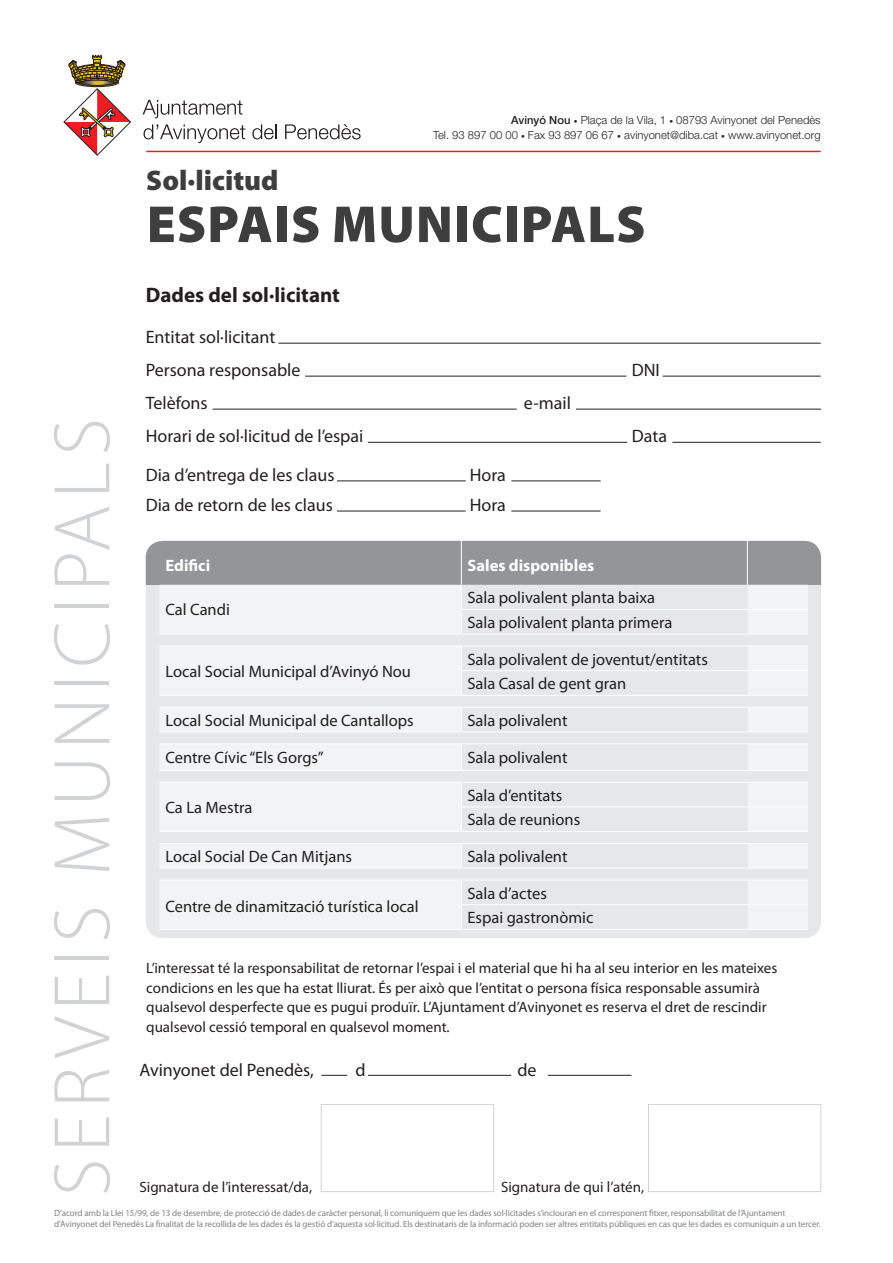
<style>
.page{position:relative;width:893px;height:1263px;background:#fff}
.page>*{position:absolute;margin:0;border:0;box-sizing:border-box;transform-origin:0 0}
.t1{font:300 81px "Myriad Pro";letter-spacing:.08em;color:#d1d2d4}
.t2{font:900 52.5px "Myriad Pro";letter-spacing:.02em;color:#3e3e3f}
.t3{font:900 28.5px "Myriad Pro";color:#3e3e3f}
.t4{font:700 21px "Myriad Pro";color:#231f20}
.t5{font:18px/33px "Myriad Pro";color:#231f20}
.t6{font:16.5px/24.6px "Myriad Pro";color:#231f20}
.t7{font:700 16.5px "Myriad Pro";color:#fff}
.t8{font:15px/19.5px "Myriad Pro";color:#231f20}
.t9{font:300 11.25px/15px "Helvetica Neue LT Std";color:#231f20;text-align:right}
.t10{font:9px/10.5px "Myriad Pro";letter-spacing:-.01em;color:#808285}
.s1{font-weight:500}
.s2{font-weight:900;font-style:italic}
</style>
<div class="page">
<hr style="left:213px;top:409px;width:304px;height:1px;background:#231f20">
<hr style="left:576px;top:409px;width:245px;height:1px;background:#231f20">
<hr style="left:305px;top:376px;width:321px;height:1px;background:#231f20">
<hr style="left:663px;top:376px;width:158px;height:1px;background:#231f20">
<hr style="left:368px;top:442px;width:259px;height:1px;background:#231f20">
<hr style="left:672px;top:442px;width:149px;height:1px;background:#231f20">
<svg style="left:321px;top:1075px;width:26px;height:1px"></svg>
<hr style="left:368px;top:1075px;width:143px;height:1px;background:#231f20">
<hr style="left:548px;top:1075px;width:83px;height:1px;background:#231f20">
<div style="left:648px;top:1104px;width:173px;height:88px;border:1px solid #d1d2d4"></div>
<div style="left:321px;top:1104px;width:173px;height:88px;border:1px solid #d1d2d4"></div>
<div style="left:146px;top:541px;width:675px;height:397px;background:#e6e7e9;border-radius:17px"></div>
<div style="left:146px;top:541px;width:675px;height:44px;background:#939598"></div>
<svg style="left:160px;top:585px;width:648px;height:344px"></svg>
<hr style="left:461px;top:539px;width:1px;height:46px;background:#fff">
<hr style="left:747px;top:539px;width:1px;height:46px;background:#fff">
<svg style="left:461px;top:585px;width:1px;height:49px"></svg>
<svg style="left:461px;top:647px;width:1px;height:48px"></svg>
<svg style="left:461px;top:708px;width:1px;height:23px"></svg>
<svg style="left:461px;top:744px;width:1px;height:26px"></svg>
<svg style="left:461px;top:783px;width:1px;height:48px"></svg>
<svg style="left:461px;top:844px;width:1px;height:24px"></svg>
<svg style="left:461px;top:881px;width:1px;height:48px"></svg>
<hr style="left:461px;top:609px;width:286px;height:1px;background:#fff">
<hr style="left:159px;top:634px;width:302px;height:1px;background:#fff">
<hr style="left:461px;top:634px;width:286px;height:1px;background:#fff">
<hr style="left:159px;top:646px;width:302px;height:1px;background:#fff">
<hr style="left:461px;top:646px;width:286px;height:1px;background:#fff">
<hr style="left:461px;top:670px;width:286px;height:1px;background:#fff">
<hr style="left:159px;top:695px;width:302px;height:1px;background:#fff">
<hr style="left:461px;top:695px;width:286px;height:1px;background:#fff">
<hr style="left:159px;top:707px;width:302px;height:1px;background:#fff">
<hr style="left:461px;top:707px;width:286px;height:1px;background:#fff">
<hr style="left:159px;top:770px;width:302px;height:1px;background:#fff">
<hr style="left:461px;top:770px;width:286px;height:1px;background:#fff">
<hr style="left:159px;top:782px;width:302px;height:1px;background:#fff">
<hr style="left:461px;top:782px;width:286px;height:1px;background:#fff">
<hr style="left:461px;top:806px;width:286px;height:1px;background:#fff">
<hr style="left:159px;top:831px;width:302px;height:1px;background:#fff">
<hr style="left:461px;top:831px;width:286px;height:1px;background:#fff">
<hr style="left:159px;top:843px;width:302px;height:1px;background:#fff">
<hr style="left:461px;top:843px;width:286px;height:1px;background:#fff">
<hr style="left:159px;top:868px;width:302px;height:1px;background:#fff">
<hr style="left:461px;top:868px;width:286px;height:1px;background:#fff">
<hr style="left:159px;top:880px;width:302px;height:1px;background:#fff">
<hr style="left:461px;top:880px;width:286px;height:1px;background:#fff">
<hr style="left:461px;top:904px;width:286px;height:1px;background:#fff">
<hr style="left:159px;top:929px;width:302px;height:1px;background:#fff">
<hr style="left:461px;top:929px;width:286px;height:1px;background:#fff">
<hr style="left:747px;top:609px;width:61px;height:1px;background:#fff">
<hr style="left:747px;top:634px;width:61px;height:1px;background:#fff">
<hr style="left:747px;top:646px;width:61px;height:1px;background:#fff">
<hr style="left:747px;top:670px;width:61px;height:1px;background:#fff">
<hr style="left:747px;top:695px;width:61px;height:1px;background:#fff">
<hr style="left:747px;top:707px;width:61px;height:1px;background:#fff">
<hr style="left:747px;top:770px;width:61px;height:1px;background:#fff">
<hr style="left:747px;top:782px;width:61px;height:1px;background:#fff">
<hr style="left:747px;top:806px;width:61px;height:1px;background:#fff">
<hr style="left:747px;top:831px;width:61px;height:1px;background:#fff">
<hr style="left:747px;top:868px;width:61px;height:1px;background:#fff">
<hr style="left:747px;top:843px;width:61px;height:1px;background:#fff">
<hr style="left:747px;top:880px;width:61px;height:1px;background:#fff">
<hr style="left:747px;top:904px;width:61px;height:1px;background:#fff">
<hr style="left:747px;top:929px;width:61px;height:1px;background:#fff">
<hr style="left:159px;top:731px;width:302px;height:1px;background:#fff">
<hr style="left:461px;top:731px;width:286px;height:1px;background:#fff">
<hr style="left:747px;top:731px;width:61px;height:1px;background:#fff">
<hr style="left:159px;top:743px;width:302px;height:1px;background:#fff">
<hr style="left:461px;top:743px;width:286px;height:1px;background:#fff">
<hr style="left:747px;top:743px;width:61px;height:1px;background:#fff">
<hr style="left:337px;top:480px;width:129px;height:1px;background:#231f20">
<hr style="left:337px;top:511px;width:129px;height:1px;background:#231f20">
<hr style="left:511px;top:480px;width:90px;height:1px;background:#231f20">
<hr style="left:511px;top:511px;width:90px;height:1px;background:#231f20">
<hr style="left:146px;top:151px;width:675px;height:1px;background:#ee1d23">
<hr style="left:279px;top:343px;width:542px;height:1px;background:#231f20">
<svg style="left:64px;top:55px;width:67px;height:101px"></svg>
<svg style="left:143px;top:100px;width:100px;height:18px"></svg>
<svg style="left:143px;top:124px;width:102px;height:19px"></svg>
<svg style="left:252px;top:124px;width:25px;height:15px"></svg>
<svg style="left:285px;top:124px;width:76px;height:15px"></svg>
<p class="t9" style="left:433px;top:112px;width:389px"><span class="s1">Avinyó Nou</span> <span class="s2">·</span> Plaça de la Vila, 1 <span class="s2">·</span> 08793 Avinyonet del Penedès<br>Tel. 93 897 00 00 <span class="s2">·</span> Fax 93 897 06 67 <span class="s2">·</span> avinyonet@diba.cat <span class="s2">·</span> www.avinyonet.org</p>
<h3 class="t3" style="left:146px;top:164px;width:134px">Sol·licitud</h3>
<h2 class="t2" style="left:147px;top:195px;width:500px">ESPAIS MUNICIPALS</h2>
<h1 class="t1" style="left:38px;top:1196px;width:780px;rotate:-90deg">SERVEIS MUNICIPALS</h1>
<p class="t4" style="left:146px;top:283px;width:196px">Dades del sol·licitant</p>
<p class="t5" style="left:146px;top:321px;width:156px">Entitat sol·licitant<br>Persona responsable</p>
<p class="t5" style="left:632px;top:354px;width:30px">DNI</p>
<p class="t5" style="left:146px;top:387px;width:63px">Telèfons</p>
<p class="t5" style="left:524px;top:387px;width:49px">e-mail</p>
<p class="t5" style="left:146px;top:420px;width:219px">Horari de sol·licitud de l’espai</p>
<p class="t5" style="left:632px;top:420px;width:37px">Data</p>
<p class="t5" style="left:146px;top:459px;width:190px">Dia d’entrega de les claus</p>
<p class="t5" style="left:470px;top:459px;width:38px">Hora</p>
<p class="t5" style="left:146px;top:489px;width:189px">Dia de retorn de les claus</p>
<p class="t5" style="left:470px;top:489px;width:38px">Hora</p>
<p class="t7" style="left:165px;top:556px;width:46px">Edifici</p>
<p class="t7" style="left:467px;top:556px;width:128px">Sales disponibles</p>
<p class="t6" style="left:165px;top:598px;width:66px">Cal Candi</p>
<p class="t6" style="left:467px;top:585px;width:206px">Sala polivalent planta baixa<br>Sala polivalent planta primera</p>
<p class="t6" style="left:165px;top:659px;width:247px">Local Social Municipal d’Avinyó Nou</p>
<p class="t6" style="left:467px;top:647px;width:242px">Sala polivalent de joventut/entitats<br>Sala Casal de gent gran</p>
<p class="t6" style="left:165px;top:708px;width:250px">Local Social Municipal de Cantallops</p>
<p class="t6" style="left:467px;top:708px;width:102px">Sala polivalent</p>
<p class="t6" style="left:165px;top:746px;width:160px">Centre Cívic “Els Gorgs”</p>
<p class="t6" style="left:467px;top:746px;width:102px">Sala polivalent</p>
<p class="t6" style="left:165px;top:795px;width:89px">Ca La Mestra</p>
<p class="t6" style="left:467px;top:783px;width:114px">Sala d’entitats<br>Sala de reunions</p>
<p class="t6" style="left:165px;top:844px;width:188px">Local Social De Can Mitjans</p>
<p class="t6" style="left:467px;top:844px;width:102px">Sala polivalent</p>
<p class="t6" style="left:165px;top:895px;width:255px">Centre de dinamització turística local</p>
<p class="t6" style="left:467px;top:881px;width:128px">Sala d’actes<br>Espai gastronòmic</p>
<p class="t8" style="left:146px;top:959px;width:633px">L’interessat té la responsabilitat de retornar l’espai i el material que hi ha al seu interior en les mateixes condicions en les que ha estat lliurat. És per això que l’entitat o persona física responsable assumirà qualsevol desperfecte que es pugui produïr. L’Ajuntament d’Avinyonet es reserva el dret de rescindir qualsevol cessió temporal en qualsevol moment.</p>
<p class="t5" style="left:139px;top:1054px;width:176px">Avinyonet del Penedès,</p>
<p class="t5" style="left:355px;top:1054px;width:12px">d</p>
<p class="t5" style="left:517px;top:1054px;width:21px">de</p>
<p class="t8" style="left:139px;top:1178px;width:174px">Signatura de l’interessat/da,</p>
<p class="t8" style="left:501px;top:1178px;width:145px">Signatura de qui l’atén,</p>
<p class="t10" style="left:54px;top:1208px;width:768px">D’acord amb la Llei 15/99, de 13 de desembre, de protecció de dades de caràcter personal, li comuniquem que les dades sol·licitades s’inclouran en el corresponent fitxer, responsabilitat de l’Ajuntament d'Avinyonet del Penedès La finalitat de la recollida de les dades és la gestió d’aquesta sol·licitud. Els destinataris de la informació poden ser altres entitats públiques en cas que les dades es comuniquin a un tercer.</p>
</div>
